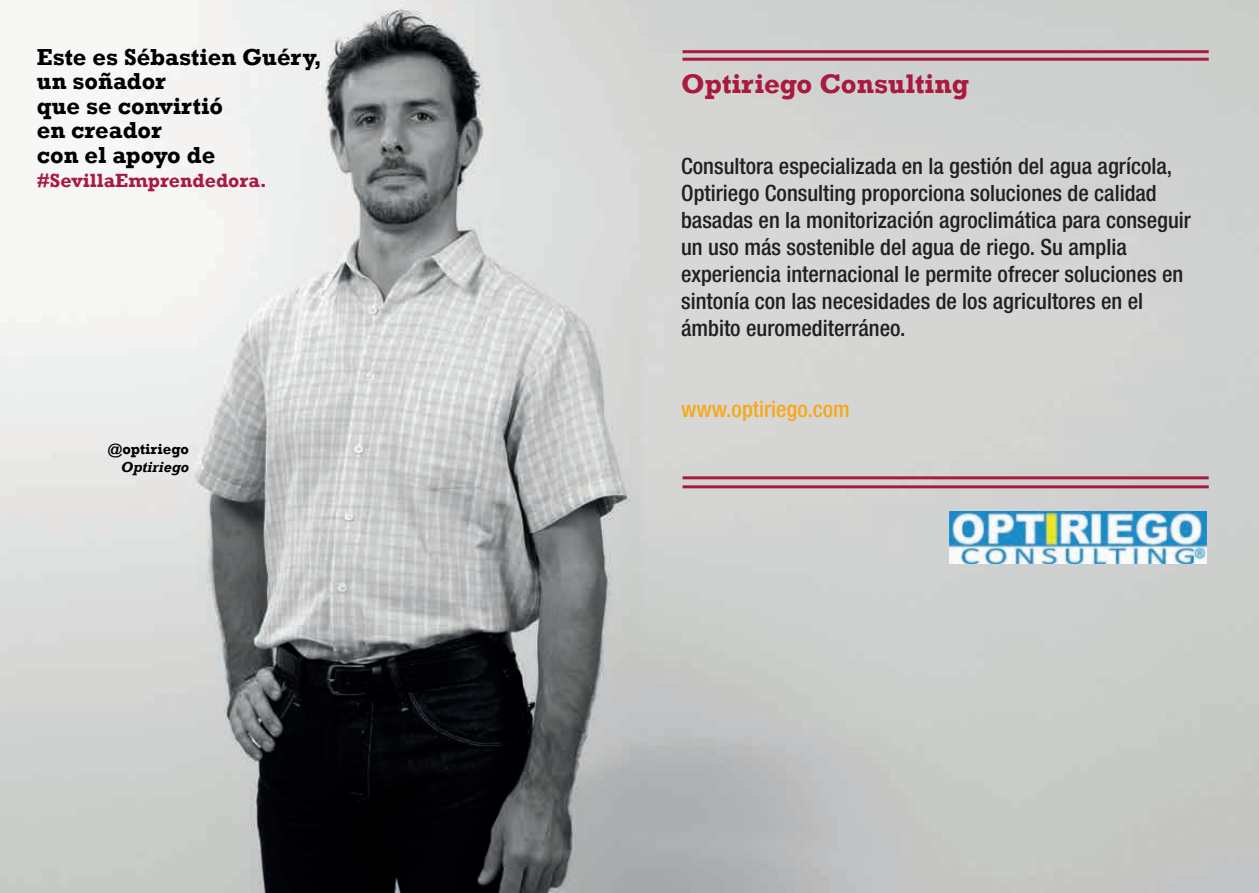
<style>
.page{position:relative;width:1259px;height:893px;background:#fff}
.page>*{position:absolute;margin:0;border:0;box-sizing:border-box;transform-origin:0 0}
.t1{font:700 27.6px "Rockwell";color:#a91a3f}
.t2{font:700 23.7px/24.5px "Rockwell";color:#000001}
.t3{font:500 condensed 22.5px/27px "Helvetica Neue LT Pro";color:#231f20}
.t4{font:500 condensed 22.5px "Helvetica Neue LT Pro";color:#f8a71b}
.t5{font:700 19.65px "Rockwell";color:#a81a44}
.t6{font:700 14.85px "Rockwell";color:#000001}
.t7{font:italic 700 14.85px "Rockwell";color:#000001}
</style>
<div class="page">
<img style="left:0;top:0;width:1259px;height:893px">
<hr style="left:682px;top:50px;width:526px;height:3px;background:#a91a3f">
<hr style="left:682px;top:58px;width:526px;height:3px;background:#a91a3f">
<hr style="left:682px;top:485px;width:526px;height:3px;background:#a91a3f">
<hr style="left:682px;top:476px;width:526px;height:3px;background:#a91a3f">
<img style="left:949px;top:512px;width:257px;height:52px">
<p class="t2" style="left:37px;top:45px;width:286px">Este es Sébastien Guéry, un soñador<br>que se convirtió<br>en creador<br>con el apoyo de</p>
<p class="t5" style="left:37px;top:168px;width:231px">#SevillaEmprendedora.</p>
<p class="t6" style="left:108px;top:440px;width:82px">@optiriego</p>
<p class="t7" style="left:121px;top:458px;width:69px">Optiriego</p>
<p class="t1" style="left:681px;top:67px;width:289px">Optiriego Consulting</p>
<p class="t3" style="left:681px;top:152px;width:511px">Consultora especializada en la gestión del agua agrícola, Optiriego Consulting proporciona soluciones de calidad basadas en la monitorización agroclimática para conseguir un uso más sostenible del agua de riego. Su amplia experiencia internacional le permite ofrecer soluciones en sintonía con las necesidades de los agricultores en el ámbito euromediterráneo.</p>
<p class="t4" style="left:681px;top:395px;width:170px">www.optiriego.com</p>
</div>
